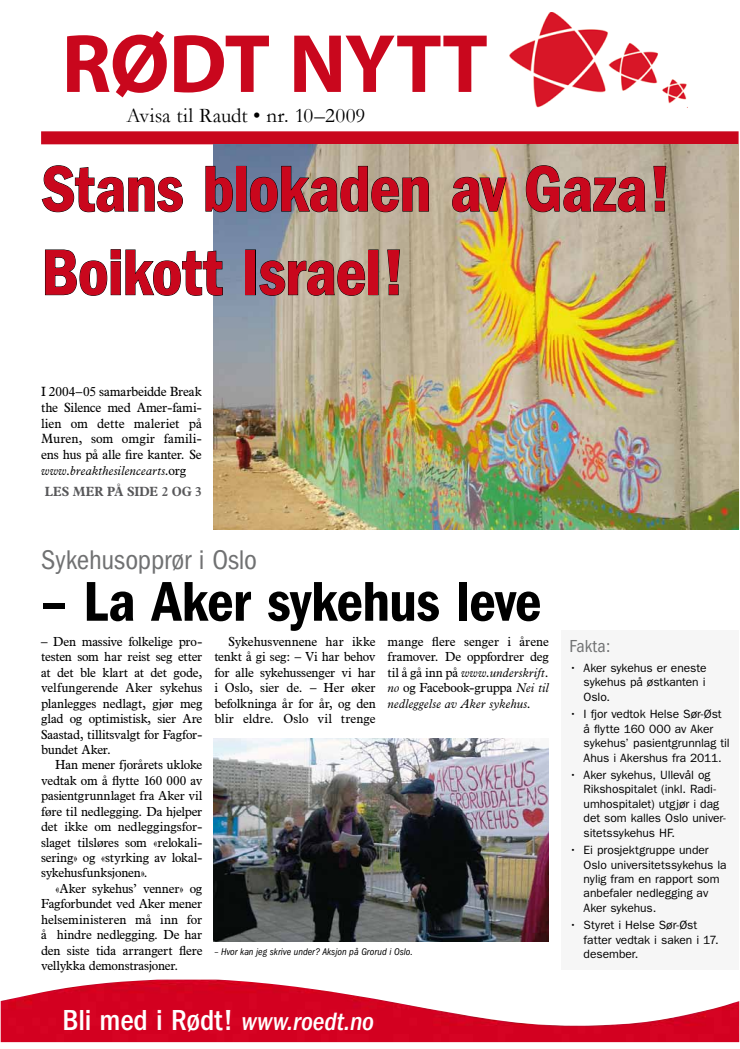
<style>
.page{position:relative;width:740px;height:1049px;background:#fff}
.page>*{position:absolute;margin:0;border:0;box-sizing:border-box;transform-origin:0 0}
.t1{font:700 83.5px "Myriad Pro";letter-spacing:-.015em;color:#c9071d}
.t2{font:600 condensed 67px/83.6px "Franklin Gothic";letter-spacing:-.015em;color:#c9071d}
.t3{font:600 condensed 58px "Franklin Gothic";letter-spacing:-.015em;color:#000}
.t4{font:500 condensed 30px "Franklin Gothic";letter-spacing:-.005em;color:#fff}
.t5{font:condensed 28px "Franklin Gothic";letter-spacing:-.01em;color:#707172}
.t6{font:21px "Garamond";letter-spacing:.005em;color:#000}
.t7{font:condensed 18px "Franklin Gothic";color:#707172}
.t8{font:13px/15.7px "News Plantin";letter-spacing:.005em;color:#000;text-align:justify}
.t9{font:700 13px "News Plantin";color:#58585a}
.t10{font:12.8px/15.4px "News Plantin";letter-spacing:-.005em;color:#000;text-align:justify}
.t11{font:12px/14.5px "Franklin Gothic";letter-spacing:-.005em;color:#000}
.t12{font:italic condensed 10px "Franklin Gothic";letter-spacing:.005em;color:#000}
.s1{font-style:italic}
.s2{font-style:italic;font-size:26px}
</style>
<div class="page">
<img style="left:509px;top:12px;width:178px;height:95px">
<div style="left:41px;top:131px;width:697px;height:13px;background:#c9071d"></div>
<img style="left:1px;top:979px;width:738px;height:63px">
<div style="left:561px;top:630px;width:177px;height:340px;background:#f6f6f6"></div>
<img style="left:214px;top:144px;width:524px;height:385px">
<svg style="left:41px;top:165px;width:142px;height:48px"></svg>
<svg style="left:205px;top:165px;width:28px;height:48px"></svg>
<svg style="left:249px;top:165px;width:180px;height:48px;background:#908d88"></svg>
<img style="left:451px;top:176px;width:56px;height:37px">
<svg style="left:525px;top:165px;width:121px;height:48px;background:#a69c8c"></svg>
<svg style="left:653px;top:165px;width:14px;height:47px"></svg>
<svg style="left:45px;top:249px;width:178px;height:47px"></svg>
<div style="left:245px;top:249px;width:11px;height:46px;border:1px solid #000"></div>
<svg style="left:259px;top:260px;width:107px;height:36px;background:#9a9488"></svg>
<svg style="left:387px;top:249px;width:14px;height:47px"></svg>
<img style="left:214px;top:738px;width:335px;height:203px">
<h1 class="t1" style="left:62px;top:9px;width:428px">Rødt Nytt</h1>
<h3 class="t6" style="left:127px;top:102px;width:240px">Avisa til Raudt • nr. 10–2009</h3>
<h2 class="t2" style="left:41px;top:147px;width:631px">Stans blokaden av Gaza!<br>Boikott Israel!</h2>
<p class="t8" style="left:41px;top:383px;width:162px">I 2004–05 samarbeidde Break the Silence med Amer-fami&shy;lien om dette maleriet på Muren, som omgir famili&shy;ens hus på alle fire kanter. Se <span class="s1">www.breakthesilencearts</span>.org</p>
<p class="t9" style="left:45px;top:483px;width:158px">LES MER PÅ SIDE 2 OG 3</p>
<h3 class="t5" style="left:41px;top:544px;width:217px">Sykehusopprør i Oslo</h3>
<h3 class="t3" style="left:41px;top:568px;width:502px">– La Aker sykehus leve</h3>
<p class="t10" style="left:41px;top:633px;width:163px">– Den massive folkelige pro&shy;testen som har reist seg etter at det ble klart at det gode, velfungerende Aker sykehus planlegges nedlagt, gjør meg glad og optimistisk, sier Are Saastad, tillitsvalgt for Fagfor&shy;bundet Aker.</p>
<p class="t10" style="left:41px;top:757px;width:163px;text-indent:14px">Han mener fjorårets ukloke vedtak om å flytte 160 000 av pasientgrunnlaget fra Aker vil føre til nedlegging. Da hjelper det ikke om nedleggingsfor&shy;slaget tilsløres som «relokali&shy;sering» og «styrking av lokal&shy;sykehusfunksjonen».</p>
<p class="t10" style="left:41px;top:880px;width:163px;text-indent:14px">«Aker sykehus’ venner» og Fagforbundet ved Aker mener helseministeren må inn for å hindre nedlegging. De har den siste tida arrangert flere vellykka demonstrasjoner.</p>
<p class="t10" style="left:214px;top:633px;width:163px;text-indent:14px">Sykehusvennene har ikke tenkt å gi seg: – Vi har behov for alle sykehussenger vi har i Oslo, sier de. – Her øker befolkninga år for år, og den blir eldre. Oslo vil trenge</p>
<p class="t10" style="left:388px;top:633px;width:163px">mange flere senger i årene framover. De oppfordrer deg til å gå inn på <span class="s1">www.underskrift. no</span> og Facebook-gruppa <span class="s1">Nei til nedleggelse av Aker sykehus</span>.</p>
<h3 class="t7" style="left:569px;top:636px;width:43px">Fakta:</h3>
<p class="t11" style="left:583px;top:661px;width:125px;text-align:justify;text-indent:-14px">• Aker sykehus er eneste sykehus på østkanten i Oslo.</p>
<p class="t11" style="left:583px;top:707px;width:148px;text-indent:-14px">• I fjor vedtok Helse Sør-Øst å flytte 160 000 av Aker sykehus’ pasientgrunnlag til<br>Ahus i Akershus fra 2011.</p>
<p class="t11" style="left:583px;top:768px;width:144px;text-indent:-14px">• Aker sykehus, Ullevål og<br>Rikshospitalet (inkl. Radi&shy;umhospitalet) utgjør i dag det som kalles Oslo univer&shy;sitetssykehus HF.</p>
<p class="t11" style="left:583px;top:843px;width:145px;text-indent:-14px">• Ei prosjektgruppe under<br>Oslo universitetssykehus la nylig fram en rapport som anbefaler nedlegging av<br>Aker sykehus.</p>
<p class="t11" style="left:583px;top:918px;width:137px;text-indent:-14px">• Styret i Helse Sør-Øst fatter vedtak i saken i 17. desember.</p>
<p class="t12" style="left:214px;top:946px;width:200px">– Hvor kan jeg skrive under? Aksjon på Grorud i Oslo.</p>
<h3 class="t4" style="left:62px;top:1003px;width:313px">Bli med i Rødt! <span class="s2">www.roedt.no</span></h3>
</div>
